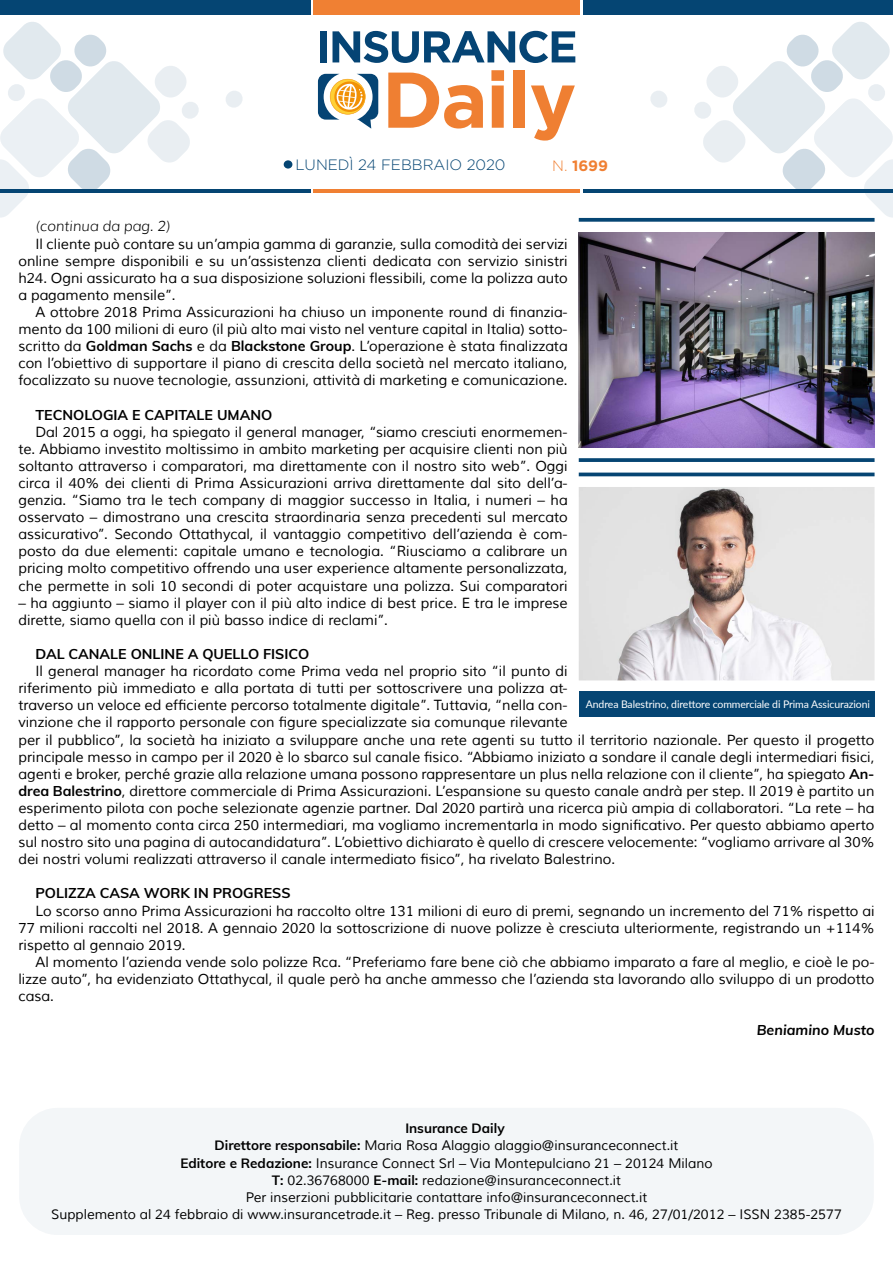
<style>
.page{position:relative;width:893px;height:1263px;background:#fff}
.page>*{position:absolute;margin:0;border:0;box-sizing:border-box;transform-origin:0 0}
.t1{font:300 15px "Gotham";color:#054573}
.t2{font:700 15px "Gotham";color:#f08033}
.t3{font:14.25px/17.1px "Muli";color:#000;text-align:justify}
.t4{font:700 14.25px "Muli";color:#000}
.t5{font:italic 300 14.25px "Muli";color:#000}
.t6{font:italic 700 14.25px "Muli";color:#000}
.t7{font:13.5px "Muli";color:#000}
.t8{font:700 13.5px "Muli";color:#000}
.t9{font:10.5px "Lato";letter-spacing:-.01em;color:#fff}
.s1{font-weight:300}
.s2{font-weight:700}
</style>
<div class="page">
<div style="left:583px;top:0;width:310px;height:15px;background:#054573"></div>
<div style="left:314px;top:0;width:266px;height:15px;background:#f08033"></div>
<hr style="left:583px;top:189px;width:310px;height:3px;background:#054573">
<hr style="left:314px;top:189px;width:266px;height:3px;background:#f08033">
<svg style="left:650px;top:91px;width:17px;height:17px"></svg>
<svg style="left:226px;top:91px;width:17px;height:17px"></svg>
<svg style="left:693px;top:22px;width:200px;height:197px"></svg>
<svg style="left:0;top:22px;width:200px;height:196px"></svg>
<svg style="left:318px;top:74px;width:60px;height:55px"></svg>
<svg style="left:388px;top:73px;width:95px;height:56px"></svg>
<svg style="left:491px;top:70px;width:13px;height:58px"></svg>
<div style="left:513px;top:70px;width:12px;height:58px;background:#ef7f32"></div>
<svg style="left:531px;top:85px;width:44px;height:56px"></svg>
<div style="left:320px;top:31px;width:7px;height:31px;background:#054474"></div>
<svg style="left:332px;top:31px;width:243px;height:32px"></svg>
<hr style="left:0;top:189px;width:310px;height:3px;background:#054573">
<div style="left:0;top:0;width:310px;height:15px;background:#054573"></div>
<div style="left:284px;top:160px;width:8px;height:9px;background:#054573;border-radius:50%"></div>
<div style="left:19px;top:1108px;width:855px;height:127px;background:#f3f6f8;border-radius:38px"></div>
<svg style="left:579px;top:218px;width:295px;height:4px"></svg>
<svg style="left:579px;top:458px;width:295px;height:4px"></svg>
<img style="left:579px;top:232px;width:295px;height:216px">
<hr style="left:579px;top:473px;width:295px;height:3px;background:#054573">
<img style="left:579px;top:487px;width:295px;height:193px">
<div style="left:579px;top:691px;width:295px;height:26px;background:#054573"></div>
<p class="t1" style="left:296px;top:157px;width:211px">LUNEDÌ 24 FEBBRAIO 2020</p>
<p class="t2" style="left:552px;top:157px;width:57px"><span class="s1">N.</span> 1699</p>
<p class="t5" style="left:35px;top:218px;width:136px">(continua da pag. 2)</p>
<p class="t3" style="left:18px;top:235px;width:551px;text-indent:17px">Il cliente può contare su un’ampia gamma di garanzie, sulla comodità dei servizi online sempre disponibili e su un’assistenza clienti dedicata con servizio sinistri h24. Ogni assicurato ha a sua disposizione soluzioni flessibili, come la polizza auto a pagamento mensile”.</p>
<p class="t3" style="left:18px;top:304px;width:551px;text-indent:17px">A ottobre 2018 Prima Assicurazioni ha chiuso un imponente round di finanzia&shy;mento da 100 milioni di euro (il più alto mai visto nel venture capital in Italia) sotto&shy;scritto da <span class="s2">Goldman Sachs</span> e da <span class="s2">Blackstone Group</span>. L’operazione è stata finalizzata con l’obiettivo di supportare il piano di crescita della società nel mercato italiano, focalizzato su nuove tecnologie, assunzioni, attività di marketing e comunicazione.</p>
<p class="t4" style="left:35px;top:404px;width:238px">TECNOLOGIA E CAPITALE UMANO</p>
<p class="t3" style="left:18px;top:423px;width:551px;text-indent:17px">Dal 2015 a oggi, ha spiegato il general manager, “siamo cresciuti enormemen&shy;te. Abbiamo investito moltissimo in ambito marketing per acquisire clienti non più soltanto attraverso i comparatori, ma direttamente con il nostro sito web”. Oggi circa il 40% dei clienti di Prima Assicurazioni arriva direttamente dal sito dell’a&shy;genzia. “Siamo tra le tech company di maggior successo in Italia, i numeri – ha osservato – dimostrano una crescita straordinaria senza precedenti sul mercato assicurativo”. Secondo Ottathycal, il vantaggio competitivo dell’azienda è com&shy;posto da due elementi: capitale umano e tecnologia. “Riusciamo a calibrare un pricing molto competitivo offrendo una user experience altamente personalizzata, che permette in soli 10 secondi di poter acquistare una polizza. Sui comparatori</p>
<p class="t3" style="left:18px;top:594px;width:551px">– ha aggiunto – siamo il player con il più alto indice di best price. E tra le imprese dirette, siamo quella con il più basso indice di reclami”.</p>
<p class="t4" style="left:35px;top:643px;width:275px">DAL CANALE ONLINE A QUELLO FISICO</p>
<p class="t3" style="left:18px;top:663px;width:858px;text-align:left;text-indent:17px">Il general manager ha ricordato come Prima veda nel proprio sito “il punto di<br>riferimento più immediato e alla portata di tutti per sottoscrivere una polizza at-<br>traverso un veloce ed efficiente percorso totalmente digitale”. Tuttavia, “nella con-<br>vinzione che il rapporto personale con figure specializzate sia comunque rilevante<br>per il pubblico”, la società ha iniziato a sviluppare anche una rete agenti su tutto il territorio nazionale. Per questo il progetto principale messo in campo per il 2020 è lo sbarco sul canale fisico. “Abbiamo iniziato a sondare il canale degli intermediari fisici, agenti e broker, perché grazie alla relazione umana possono rappresentare un plus nella relazione con il cliente”, ha spiegato <span class="s2">An&shy;drea Balestrino</span>, direttore commerciale di Prima Assicurazioni. L’espansione su questo canale andrà per step. Il 2019 è partito un esperimento pilota con poche selezionate agenzie partner. Dal 2020 partirà una ricerca più ampia di collaboratori. “La rete – ha detto – al momento conta circa 250 intermediari, ma vogliamo incrementarla in modo significativo. Per questo abbiamo aperto sul nostro sito una pagina di autocandidatura”. L’obiettivo dichiarato è quello di crescere velocemente: “vogliamo arrivare al 30% dei nostri volumi realizzati attraverso il canale intermediato fisico”, ha rivelato Balestrino.</p>
<p class="t4" style="left:35px;top:883px;width:257px">POLIZZA CASA WORK IN PROGRESS</p>
<p class="t3" style="left:18px;top:902px;width:858px;text-indent:17px">Lo scorso anno Prima Assicurazioni ha raccolto oltre 131 milioni di euro di premi, segnando un incremento del 71% rispetto ai 77 milioni raccolti nel 2018. A gennaio 2020 la sottoscrizione di nuove polizze è cresciuta ulteriormente, registrando un +114% rispetto al gennaio 2019.</p>
<p class="t3" style="left:18px;top:954px;width:858px;text-indent:17px">Al momento l’azienda vende solo polizze Rca. “Preferiamo fare bene ciò che abbiamo imparato a fare al meglio, e cioè le po&shy;lizze auto”, ha evidenziato Ottathycal, il quale però ha anche ammesso che l’azienda sta lavorando allo sviluppo di un prodotto casa.</p>
<p class="t6" style="left:757px;top:1020px;width:119px">Beniamino Musto</p>
<p class="t9" style="left:586px;top:697px;width:286px">Andrea Balestrino, direttore commerciale di Prima Assicurazioni</p>
<p class="t8" style="left:405px;top:1118px;width:101px">Insurance Daily</p>
<p class="t7" style="left:215px;top:1137px;width:465px"><span class="s2">Direttore responsabile:</span> Maria Rosa Alaggio alaggio@insuranceconnect.it</p>
<p class="t7" style="left:180px;top:1154px;width:534px"><span class="s2">Editore e Redazione:</span> Insurance Connect Srl – Via Montepulciano 21 – 20124 Milano</p>
<p class="t7" style="left:272px;top:1172px;width:351px"><span class="s2">T:</span> 02.36768000 <span class="s2">E-mail:</span> redazione@insuranceconnect.it</p>
<p class="t7" style="left:246px;top:1189px;width:403px">Per inserzioni pubblicitarie contattare info@insuranceconnect.it</p>
<p class="t7" style="left:51px;top:1206px;width:792px">Supplemento al 24 febbraio di www.insurancetrade.it – Reg. presso Tribunale di Milano, n. 46, 27/01/2012 – ISSN 2385-2577</p>
</div>
